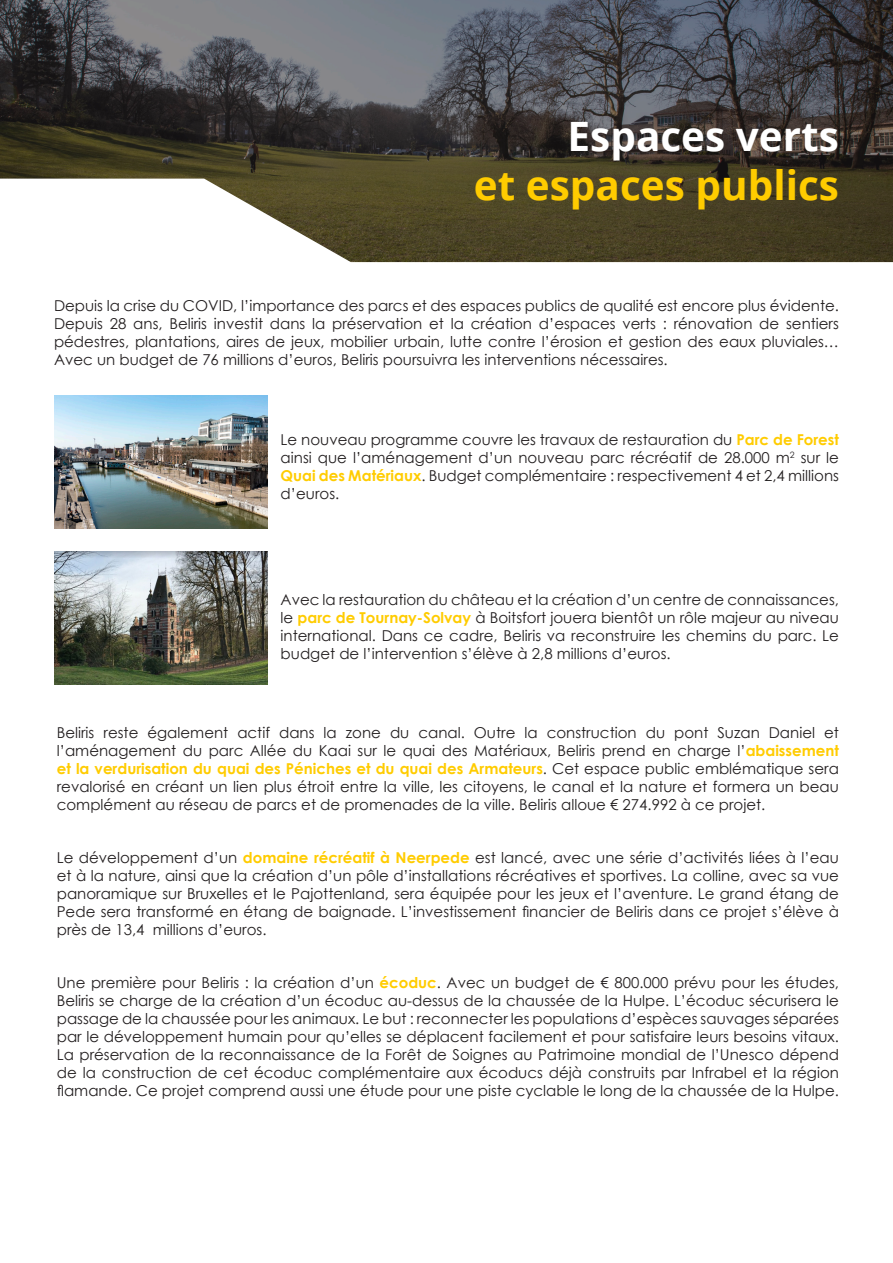
<style>
.page{position:relative;width:893px;height:1263px;background:#fff}
.page>*{position:absolute;margin:0;border:0;box-sizing:border-box;transform-origin:0 0}
.t1{font:700 40.5px "Open Sans";color:#fc0}
.t2{font:700 40.5px "Open Sans";color:#fff}
.texte{font:15px/18px "Century Gothic";color:#231f20;text-align:justify}
.s1{font-weight:700;color:#fc0}
</style>
<div class="page">
<svg style="left:0;top:0;width:893px;height:179px;background:#4a4948"></svg>
<svg style="left:205px;top:179px;width:688px;height:84px;background:#5e583d"></svg>
<img style="left:54px;top:395px;width:214px;height:134px">
<img style="left:54px;top:551px;width:214px;height:134px">
<p class="t2" style="left:568px;top:108px;width:273px">Espaces verts</p>
<p class="t1" style="left:474px;top:157px;width:367px">et espaces publics</p>
<p class="texte" style="left:54px;top:296px;width:786px">Depuis la crise du COVID, l’importance des parcs et des espaces publics de qualité est encore plus évidente.<br>Depuis 28 ans, Beliris investit dans la préservation et la création d’espaces verts : rénovation de sentiers pédestres, plantations, aires de jeux, mobilier urbain, lutte contre l’érosion et gestion des eaux pluviales… Avec un budget de 76 millions d’euros, Beliris poursuivra les interventions nécessaires.</p>
<p class="texte" style="left:281px;top:430px;width:560px">Le nouveau programme couvre les travaux de restauration du <span class="s1">Parc de Forest </span>ainsi que l’aménagement d’un nouveau parc récréatif de 28.000 m<sup>2</sup> sur le <span class="s1">Quai des Matériaux</span>. Budget complémentaire : respectivement 4 et 2,4 millions d’euros.</p>
<p class="texte" style="left:281px;top:590px;width:560px">Avec la restauration du château et la création d’un centre de connaissances, le <span class="s1">parc de Tournay-Solvay</span> à Boitsfort jouera bientôt un rôle majeur au niveau international. Dans ce cadre, Beliris va reconstruire les chemins du parc. Le budget de l’intervention s’élève à 2,8 millions d’euros.</p>
<p class="texte" style="left:57px;top:723px;width:784px">Beliris reste également actif dans la zone du canal. Outre la construction du pont Suzan Daniel et l’aménagement du parc Allée du Kaai sur le quai des Matériaux, Beliris prend en charge l’<span class="s1">abaissement et la verdurisation du quai des Péniches et du quai des Armateurs</span>. Cet espace public emblématique sera revalorisé en créant un lien plus étroit entre la ville, les citoyens, le canal et la nature et formera un beau complément au réseau de parcs et de promenades de la ville. Beliris alloue € 274.992 à ce projet.</p>
<p class="texte" style="left:57px;top:848px;width:784px">Le développement d’un <span class="s1">domaine récréatif à Neerpede</span> est lancé, avec une série d’activités liées à l’eau et à la nature, ainsi que la création d’un pôle d’installations récréatives et sportives. La colline, avec sa vue panoramique sur Bruxelles et le Pajottenland, sera équipée pour les jeux et l’aventure. Le grand étang de Pede sera transformé en étang de baignade. L’investissement financier de Beliris dans ce projet s’élève à près de 13,4 millions d’euros.</p>
<p class="texte" style="left:57px;top:973px;width:784px">Une première pour Beliris : la création d’un <span class="s1">écoduc</span>. Avec un budget de € 800.000 prévu pour les études, Beliris se charge de la création d’un écoduc au-dessus de la chaussée de la Hulpe. L’écoduc sécurisera le passage de la chaussée pour les animaux. Le but : reconnecter les populations d’espèces sauvages séparées par le développement humain pour qu’elles se déplacent facilement et pour satisfaire leurs besoins vitaux.<br>La préservation de la reconnaissance de la Forêt de Soignes au Patrimoine mondial de l’Unesco dépend de la construction de cet écoduc complémentaire aux écoducs déjà construits par Infrabel et la région flamande. Ce projet comprend aussi une étude pour une piste cyclable le long de la chaussée de la Hulpe.</p>
</div>
